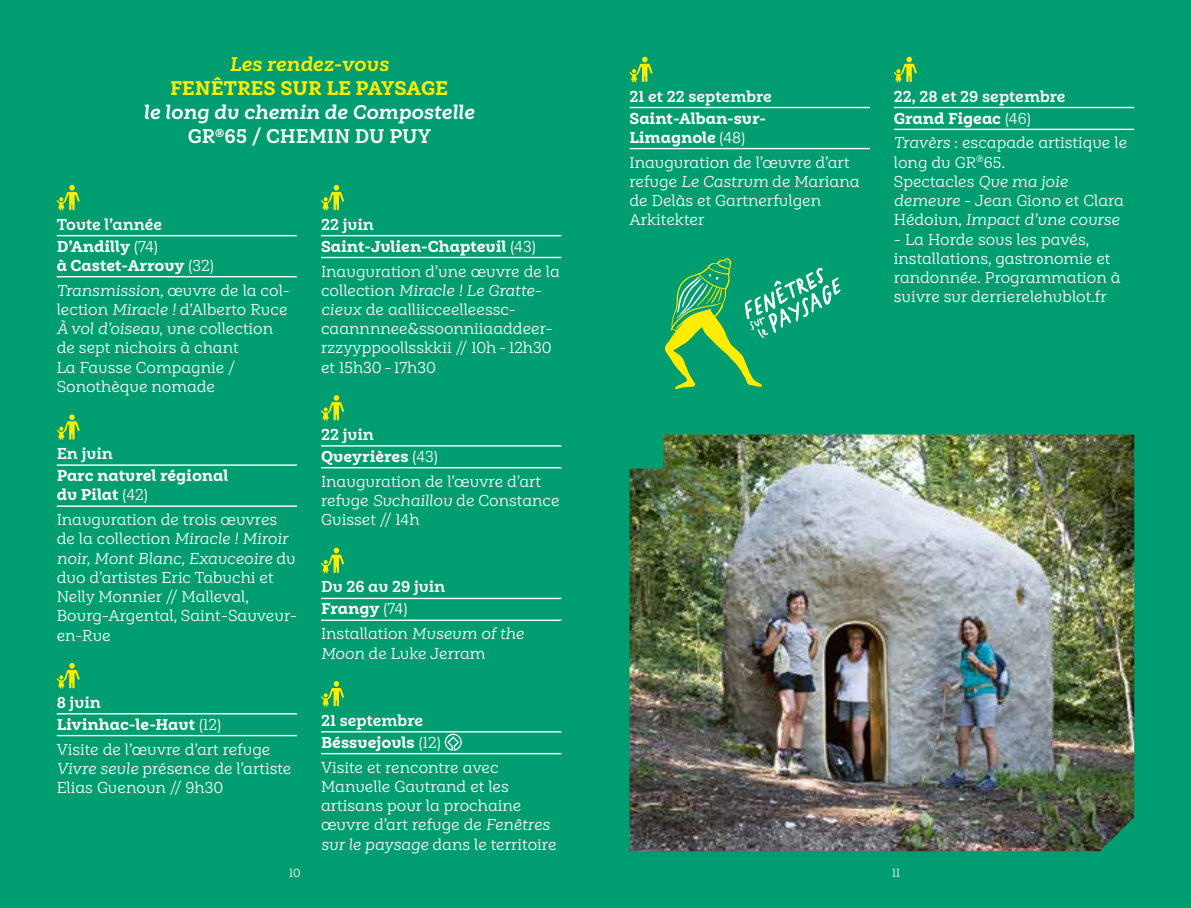
<style>
.page{position:relative;width:1191px;height:908px;background:#fff}
.page>*{position:absolute;margin:0;border:0;box-sizing:border-box;transform-origin:0 0}
.t1{font:italic 700 20px/24px "Weekly Alt";color:#fff;text-align:center}
.t2{font:800 20px "Weekly Alt";color:#ffed00}
.t3{font:italic 700 20px "Weekly Alt";color:#ffed00}
.t4{font:16px/19.2px "Weekly Alt";color:#fff}
.t5{font:800 16px/22px "Weekly Alt";color:#fff}
.t6{font:700 16px/22px "Weekly Alt";color:#fff}
.t7{font:12px "Weekly Alt";color:#fff}
.s1{font-style:normal}
.s2{font-weight:800}
.s3{font-weight:400}
.s4{font-style:italic}
.s5{font-weight:700}
</style>
<div class="page">
<div style="left:0;top:0;width:1191px;height:907px;background:#009d70"></div>
<img style="left:629px;top:434px;width:505px;height:416px">
<hr style="left:57px;top:235px;width:240px;height:1px;background:#fff">
<hr style="left:57px;top:276px;width:240px;height:1px;background:#fff">
<hr style="left:57px;top:464px;width:240px;height:1px;background:#fff">
<hr style="left:57px;top:505px;width:240px;height:1px;background:#fff">
<hr style="left:57px;top:712px;width:240px;height:2px;background:#fff">
<hr style="left:57px;top:734px;width:240px;height:2px;background:#fff">
<svg style="left:57px;top:185px;width:23px;height:25px"></svg>
<svg style="left:57px;top:414px;width:23px;height:25px"></svg>
<svg style="left:57px;top:663px;width:23px;height:25px"></svg>
<hr style="left:321px;top:235px;width:240px;height:1px;background:#fff">
<hr style="left:321px;top:257px;width:240px;height:1px;background:#fff">
<hr style="left:321px;top:445px;width:240px;height:1px;background:#fff">
<hr style="left:321px;top:467px;width:240px;height:1px;background:#fff">
<hr style="left:321px;top:597px;width:240px;height:2px;background:#fff">
<hr style="left:321px;top:619px;width:240px;height:1px;background:#fff">
<hr style="left:321px;top:730px;width:240px;height:2px;background:#fff">
<hr style="left:321px;top:752px;width:240px;height:2px;background:#fff">
<svg style="left:321px;top:185px;width:23px;height:25px"></svg>
<svg style="left:321px;top:395px;width:23px;height:25px"></svg>
<svg style="left:321px;top:547px;width:23px;height:26px"></svg>
<svg style="left:321px;top:681px;width:23px;height:25px"></svg>
<svg style="left:445px;top:733px;width:17px;height:17px"></svg>
<hr style="left:629px;top:107px;width:241px;height:1px;background:#fff">
<hr style="left:629px;top:148px;width:241px;height:1px;background:#fff">
<svg style="left:629px;top:57px;width:23px;height:25px"></svg>
<hr style="left:894px;top:107px;width:240px;height:1px;background:#fff">
<hr style="left:894px;top:129px;width:240px;height:1px;background:#fff">
<svg style="left:894px;top:57px;width:23px;height:25px"></svg>
<svg style="left:665px;top:258px;width:175px;height:131px"></svg>
<p class="t3" style="left:229px;top:53px;width:161px">Les rendez-vous</p>
<p class="t2" style="left:170px;top:76px;width:279px">FENÊTRES SUR LE PAYSAGE</p>
<p class="t1" style="left:143px;top:101px;width:333px">le long du chemin de Compostelle<br><span class="s1">GR</span><sup>®</sup><span class="s1">65 / CHEMIN DU PUY</span></p>
<p class="t6" style="left:57px;top:213px;width:107px">Toute l’année<br><span class="s2">D’Andilly</span> <span class="s3">(74)</span></p>
<p class="t4" style="left:57px;top:253px;width:235px;line-height:24.8px"><span class="s2">à Castet-Arrouy</span> (32)<br><span class="s4">Transmission,</span> œuvre de la col-</p>
<p class="t4" style="left:57px;top:300px;width:232px">lection <span class="s4">Miracle !</span> d’Alberto Ruce<br><span class="s4">À vol d’oiseau,</span> une collection de sept nichoirs à chant<br>La Fausse Compagnie /<br>Sonothèque nomade</p>
<p class="t6" style="left:57px;top:442px;width:58px">En juin</p>
<p class="t5" style="left:57px;top:466px;width:173px;line-height:19.2px">Parc naturel régional du Pilat <span class="s3">(42)</span></p>
<p class="t4" style="left:57px;top:510px;width:242px">Inauguration de trois œuvres de la collection <span class="s4">Miracle ! Miroir noir, Mont Blanc, Exauceoire</span> du duo d’artistes Eric Tabuchi et<br>Nelly Monnier // Malleval,<br>Bourg-Argental, Saint-Sauveur&shy;en-Rue</p>
<p class="t5" style="left:57px;top:691px;width:166px"><span class="s5">8 juin<br></span>Livinhac-le-Haut <span class="s3">(12)</span></p>
<p class="t4" style="left:57px;top:739px;width:236px">Visite de l’œuvre d’art refuge<br><span class="s4">Vivre seule</span> présence de l’artiste<br>Elias Guenoun // 9h30</p>
<p class="t5" style="left:321px;top:213px;width:216px"><span class="s5">22 juin<br></span>Saint-Julien-Chapteuil <span class="s3">(43)</span></p>
<p class="t4" style="left:321px;top:261px;width:240px">Inauguration d’une œuvre de la collection <span class="s4">Miracle ! Le Gratte&shy;cieux</span> de aalliicceelleessc&shy;caannnnee&amp;ssoonniiaaddeer&shy;rzzyyppoollsskkii // 10h - 12h30 et 15h30 - 17h30</p>
<p class="t5" style="left:321px;top:423px;width:118px"><span class="s5">22 juin<br></span>Queyrières <span class="s3">(43)</span></p>
<p class="t4" style="left:321px;top:471px;width:240px">Inauguration de l’œuvre d’art refuge <span class="s4">Suchaillou</span> de Constance<br>Guisset // 14h</p>
<p class="t6" style="left:321px;top:576px;width:126px">Du 26 au 29 juin<br><span class="s2">Frangy</span> <span class="s3">(74)</span></p>
<p class="t4" style="left:321px;top:624px;width:204px">Installation <span class="s4">Museum of the<br>Moon</span> de Luke Jerram</p>
<p class="t6" style="left:321px;top:709px;width:121px">21 septembre<br><span class="s2">Béssuejouls</span> <span class="s3">(12)</span></p>
<p class="t4" style="left:321px;top:757px;width:237px">Visite et rencontre avec<br>Manuelle Gautrand et les artisans pour la prochaine œuvre d’art refuge de <span class="s4">Fenêtres sur le paysage</span> dans le territoire</p>
<p class="t6" style="left:629px;top:85px;width:144px">21 et 22 septembre</p>
<p class="t5" style="left:629px;top:109px;width:138px;line-height:19.2px">Saint-Alban-sur-<br>Limagnole <span class="s3">(48)</span></p>
<p class="t4" style="left:629px;top:153px;width:231px">Inauguration de l’œuvre d’art refuge <span class="s4">Le Castrum</span> de Mariana de Delàs et Gartnerfulgen<br>Arkitekter</p>
<p class="t6" style="left:894px;top:85px;width:173px">22, 28 et 29 septembre<br><span class="s2">Grand Figeac</span> <span class="s3">(46)</span></p>
<p class="t4" style="left:894px;top:133px;width:235px"><span class="s4">Travèrs</span> : escapade artistique le long du GR<sup>®</sup>65.<br>Spectacles <span class="s4">Que ma joie demeure</span> - Jean Giono et Clara<br>Hédoiun, <span class="s4">Impact d’une course</span></p>
<p class="t4" style="left:894px;top:229px;width:228px">- La Horde sous les pavés, installations, gastronomie et randonnée. Programmation à suivre sur derrierelehublot.fr</p>
<p class="t7" style="left:289px;top:865px;width:13px">10</p>
<p class="t7" style="left:892px;top:865px;width:9px">11</p>
</div>
